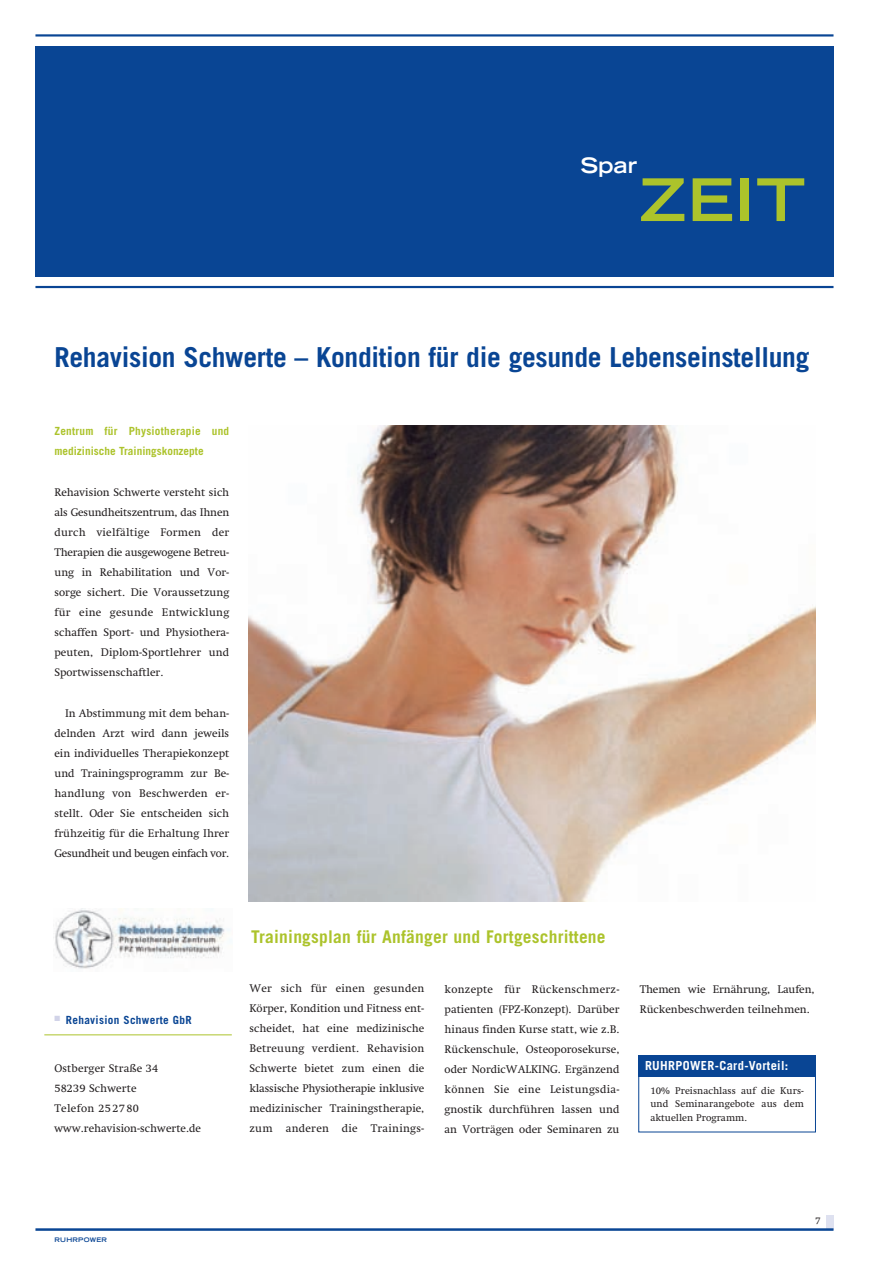
<style>
.page{position:relative;width:869px;height:1265px;background:#fff}
.page>*{position:absolute;margin:0;border:0;box-sizing:border-box;transform-origin:0 0}
.t1{font:700 expanded 58.75px "Trade Gothic LT Std";color:#acc32b}
.t2{font:700 27.5px "Trade Gothic";letter-spacing:-.01em;color:#094594}
.t3{font:700 expanded 21.25px "Trade Gothic LT Std";color:#fff}
.t4{font:700 17.5px "Trade Gothic";letter-spacing:.01em;color:#acc32b}
.t5{font:700 12.5px "Trade Gothic";letter-spacing:.03em;color:#fff}
.t6{font:11.25px/20px "Swift Com";color:#231f20;text-align:justify}
.t7{font:700 11.25px/20px "Trade Gothic";color:#acc32b}
.t8{font:700 11.25px "Trade Gothic";letter-spacing:.03em;color:#094594}
.t9{font:10px/13.8px "Swift Com";letter-spacing:.005em;color:#231f20;text-align:justify}
.t10{font:700 expanded 6.25px "Trade Gothic LT Std";letter-spacing:.035em;color:#094594}
</style>
<div class="page">
<img style="left:248px;top:425px;width:567px;height:476px">
<div style="left:826px;top:1215px;width:7px;height:15px;background:#dee1f0"></div>
<hr style="left:35px;top:1228px;width:798px;height:3px;background:#094594">
<hr style="left:35px;top:34px;width:798px;height:3px;background:#094594">
<hr style="left:35px;top:286px;width:798px;height:2px;background:#094594">
<div style="left:35px;top:46px;width:798px;height:230px;background:#094594"></div>
<img style="left:55px;top:908px;width:175px;height:61px">
<hr style="left:44px;top:1035px;width:188px;height:1px;background:#acc32b">
<div style="left:638px;top:1056px;width:177px;height:21px;background:#094594"></div>
<h3 class="t3" style="left:580px;top:157px;width:58px">Spar</h3>
<h1 class="t1" style="left:639px;top:178px;width:167px">ZEIT</h1>
<h2 class="t2" style="left:54px;top:347px;width:756px">Rehavision Schwerte – Kondition für die gesunde Lebenseinstellung</h2>
<p class="t7" style="left:54px;top:422px;width:176px">Zentrum für Physiotherapie und medizinische Trainingskonzepte</p>
<p class="t6" style="left:54px;top:482px;width:176px">Rehavision Schwerte versteht sich als Gesundheitszentrum, das Ihnen durch vielfältige Formen der Therapien die ausgewogene Betreu&shy;ung in Rehabilitation und Vor&shy;sorge sichert. Die Voraussetzung für eine gesunde Entwicklung schaffen Sport- und Physiothera&shy;peuten, Diplom-Sportlehrer und Sportwissenschaftler.</p>
<p class="t6" style="left:54px;top:703px;width:176px;text-indent:11px">In Abstimmung mit dem behan&shy;delnden Arzt wird dann jeweils ein individuelles Therapiekonzept und Trainingsprogramm zur Be&shy;handlung von Beschwerden er&shy;stellt. Oder Sie entscheiden sich frühzeitig für die Erhaltung Ihrer Gesundheit und beugen einfach vor.</p>
<p class="t8" style="left:54px;top:1016px;width:139px"><sup>■</sup> Rehavision Schwerte GbR</p>
<p class="t6" style="left:54px;top:1058px;width:148px;text-align:left">Ostberger Straße 34<br>58239 Schwerte<br>Telefon 252780 www.rehavision-schwerte.de</p>
<h3 class="t4" style="left:251px;top:930px;width:356px">Trainingsplan für Anfänger und Fortgeschrittene</h3>
<p class="t6" style="left:249px;top:978px;width:176px">Wer sich für einen gesunden Körper, Kondition und Fitness ent&shy;scheidet, hat eine medizinische Betreuung verdient. Rehavision Schwerte bietet zum einen die klassische Physiotherapie inklusive medizinischer Trainingstherapie, zum anderen die Trainings-</p>
<p class="t6" style="left:444px;top:979px;width:176px">konzepte für Rückenschmerz&shy;patienten (FPZ-Konzept). Darüber hinaus finden Kurse statt, wie z.B.<br>Rückenschule, Osteoporosekurse, oder NordicWALKING. Ergänzend können Sie eine Leistungsdia&shy;gnostik durchführen lassen und an Vorträgen oder Seminaren zu</p>
<p class="t6" style="left:639px;top:979px;width:176px">Themen wie Ernährung, Laufen,<br>Rückenbeschwerden teilnehmen.</p>
<p class="t5" style="left:644px;top:1061px;width:145px">RUHRPOWER-Card-Vorteil:</p>
<p class="t9" style="left:650px;top:1083px;width:155px">10% Preisnachlass auf die Kurs&shy;und Seminarangebote aus dem aktuellen Programm.</p>
<p class="t10" style="left:54px;top:1238px;width:54px">RUHRPOWER</p>
<p class="t9" style="left:814px;top:1214px;width:7px">7</p>
</div>
